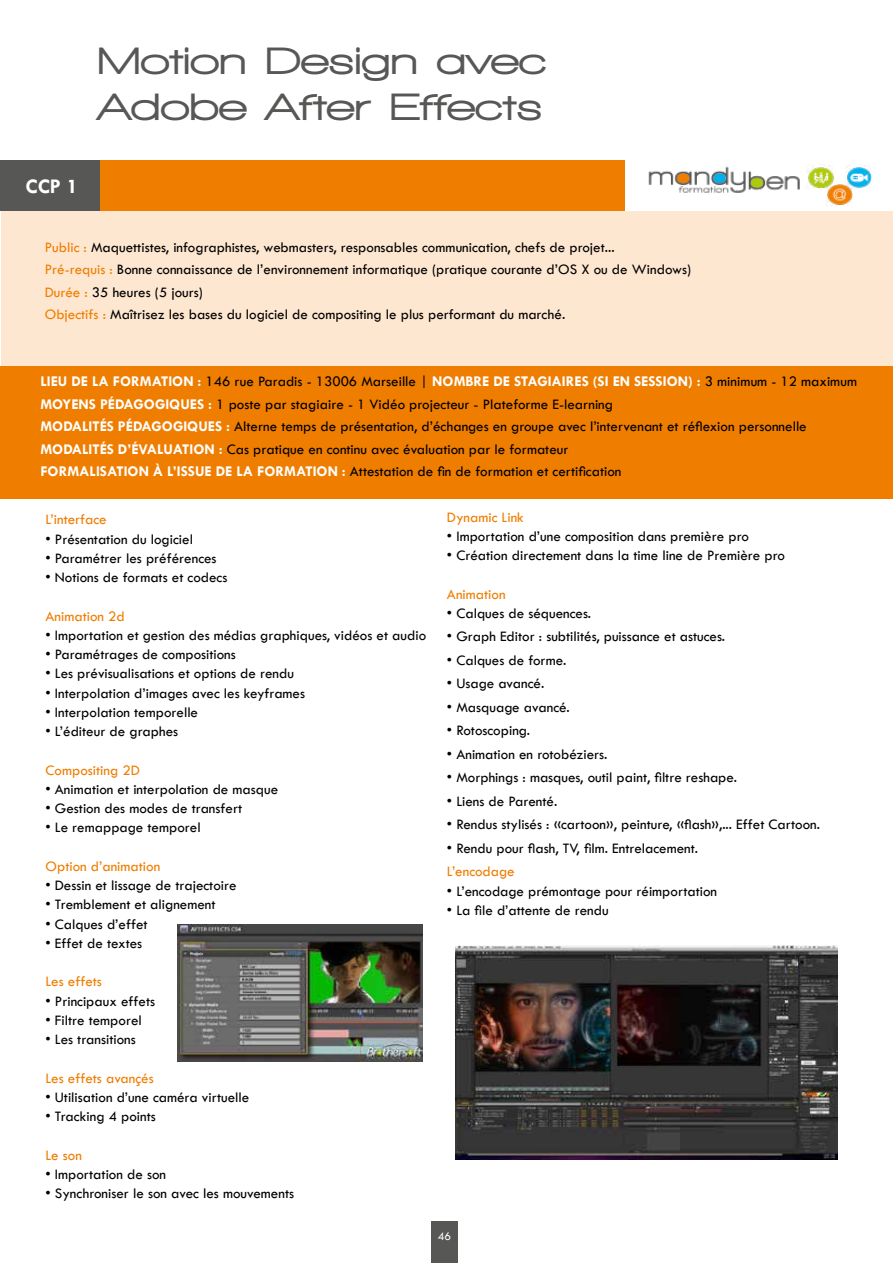
<style>
.page{position:relative;width:893px;height:1263px;background:#fff}
.page>*{position:absolute;margin:0;border:0;box-sizing:border-box;transform-origin:0 0}
.t1{font:900 39px/46.5px "Walkway Expand";color:#575756}
.t2{font:700 21px "Tw Cen";color:#fff}
.t3{font:15px/22.5px "Tw Cen";color:#000}
.t4{font:15px "Tw Cen";color:#ef7d00}
.t5{font:12px "Tw Cen";color:#fff}
.s1{color:#ef7d00}
.s2{font-weight:700;color:#fff}
</style>
<div class="page">
<div style="left:431px;top:1222px;width:26px;height:41px;background:#575756"></div>
<div style="left:0;top:366px;width:893px;height:132px;background:#ef7d00"></div>
<img style="left:648px;top:166px;width:152px;height:27px">
<img style="left:845px;top:165px;width:27px;height:23px">
<img style="left:807px;top:165px;width:27px;height:24px">
<img style="left:827px;top:182px;width:27px;height:25px">
<div style="left:99px;top:160px;width:526px;height:51px;background:#ef7d00"></div>
<div style="left:0;top:160px;width:99px;height:51px;background:#575756"></div>
<div style="left:1px;top:211px;width:892px;height:155px;background:#fee7d1"></div>
<img style="left:455px;top:945px;width:383px;height:215px">
<img style="left:178px;top:924px;width:244px;height:138px">
<h1 class="t1" style="left:98px;top:37px;width:450px">Motion Design avec<br>Adobe After Effects</h1>
<h2 class="t2" style="left:25px;top:173px;width:54px">CCP 1</h2>
<p class="t3" style="left:45px;top:236px;width:648px"><span class="s1">Public :</span> Maquettistes, infographistes, webmasters, responsables communication, chefs de projet...<br><span class="s1">Pré-requis :</span> Bonne connaissance de l’environnement informatique (pratique courante d’OS X ou de Windows)<br><span class="s1">Durée :</span> 35 heures (5 jours)<br><span class="s1">Objectifs :</span> Maîtrisez les bases du logiciel de compositing le plus performant du marché.</p>
<p class="t3" style="left:40px;top:370px;width:818px"><span class="s2">LIEU DE LA FORMATION :</span> 146 rue Paradis - 13006 Marseille | <span class="s2">NOMBRE DE STAGIAIRES (SI EN SESSION) :</span> 3 minimum - 12 maximum <span class="s2">MOYENS PÉDAGOGIQUES :</span> 1 poste par stagiaire - 1 Vidéo projecteur - Plateforme E-learning<br><span class="s2">MODALITÉS PÉDAGOGIQUES :</span> Alterne temps de présentation, d’échanges en groupe avec l’intervenant et réflexion personnelle <span class="s2">MODALITÉS D’ÉVALUATION :</span> Cas pratique en continu avec évaluation par le formateur<br><span class="s2">FORMALISATION À L’ISSUE DE LA FORMATION :</span> Attestation de fin de formation et certification</p>
<p class="t4" style="left:45px;top:511px;width:63px">L’interface</p>
<p class="t3" style="left:45px;top:528px;width:149px">• Présentation du logiciel</p>
<p class="t3" style="left:45px;top:547px;width:173px">• Paramétrer les préférences</p>
<p class="t3" style="left:45px;top:566px;width:183px">• Notions de formats et codecs</p>
<p class="t4" style="left:45px;top:607px;width:81px">Animation 2d</p>
<p class="t3" style="left:45px;top:624px;width:382px">• Importation et gestion des médias graphiques, vidéos et audio</p>
<p class="t3" style="left:45px;top:643px;width:192px">• Paramétrages de compositions</p>
<p class="t3" style="left:45px;top:662px;width:250px">• Les prévisualisations et options de rendu</p>
<p class="t3" style="left:45px;top:682px;width:261px">• Interpolation d’images avec les keyframes</p>
<p class="t3" style="left:45px;top:701px;width:154px">• Interpolation temporelle</p>
<p class="t3" style="left:45px;top:720px;width:134px">• L’éditeur de graphes</p>
<p class="t4" style="left:45px;top:761px;width:96px">Compositing 2D</p>
<p class="t3" style="left:45px;top:778px;width:234px">• Animation et interpolation de masque</p>
<p class="t3" style="left:45px;top:797px;width:198px">• Gestion des modes de transfert</p>
<p class="t3" style="left:45px;top:816px;width:157px">• Le remappage temporel</p>
<p class="t4" style="left:45px;top:857px;width:116px">Option d’animation</p>
<p class="t3" style="left:45px;top:874px;width:193px">• Dessin et lissage de trajectoire</p>
<p class="t3" style="left:45px;top:893px;width:172px">• Tremblement et alignement</p>
<p class="t3" style="left:45px;top:913px;width:104px">• Calques d’effet</p>
<p class="t3" style="left:45px;top:932px;width:98px">• Effet de textes</p>
<p class="t4" style="left:45px;top:973px;width:58px">Les effets</p>
<p class="t3" style="left:45px;top:990px;width:111px">• Principaux effets</p>
<p class="t3" style="left:45px;top:1009px;width:98px">• Filtre temporel</p>
<p class="t3" style="left:45px;top:1028px;width:92px">• Les transitions</p>
<p class="t4" style="left:45px;top:1069px;width:110px">Les effets avançés</p>
<p class="t3" style="left:45px;top:1086px;width:205px">• Utilisation d’une caméra virtuelle</p>
<p class="t3" style="left:45px;top:1105px;width:112px">• Tracking 4 points</p>
<p class="t4" style="left:45px;top:1146px;width:38px">Le son</p>
<p class="t3" style="left:45px;top:1163px;width:122px">• Importation de son</p>
<p class="t3" style="left:45px;top:1182px;width:250px">• Synchroniser le son avec les mouvements</p>
<p class="t4" style="left:447px;top:508px;width:78px">Dynamic Link</p>
<p class="t3" style="left:447px;top:525px;width:303px">• Importation d’une composition dans première pro</p>
<p class="t3" style="left:447px;top:544px;width:340px">• Création directement dans la time line de Première pro</p>
<p class="t4" style="left:447px;top:585px;width:60px">Animation</p>
<p class="t3" style="left:447px;top:602px;width:146px">• Calques de séquences.</p>
<p class="t3" style="left:447px;top:625px;width:280px">• Graph Editor : subtilités, puissance et astuces.</p>
<p class="t3" style="left:447px;top:649px;width:121px">• Calques de forme.</p>
<p class="t3" style="left:447px;top:672px;width:99px">• Usage avancé.</p>
<p class="t3" style="left:447px;top:696px;width:124px">• Masquage avancé.</p>
<p class="t3" style="left:447px;top:719px;width:85px">• Rotoscoping.</p>
<p class="t3" style="left:447px;top:743px;width:162px">• Animation en rotobéziers.</p>
<p class="t3" style="left:447px;top:766px;width:292px">• Morphings : masques, outil paint, filtre reshape.</p>
<p class="t3" style="left:447px;top:790px;width:112px">• Liens de Parenté.</p>
<p class="t3" style="left:447px;top:813px;width:375px">• Rendus stylisés : «cartoon», peinture, «flash»,... Effet Cartoon.</p>
<p class="t3" style="left:447px;top:837px;width:253px">• Rendu pour flash, TV, film. Entrelacement.</p>
<p class="t4" style="left:447px;top:863px;width:69px">L’encodage</p>
<p class="t3" style="left:447px;top:879px;width:272px">• L’encodage prémontage pour réimportation</p>
<p class="t3" style="left:447px;top:899px;width:163px">• La file d’attente de rendu</p>
<p class="t5" style="left:438px;top:1229px;width:15px">46</p>
</div>
